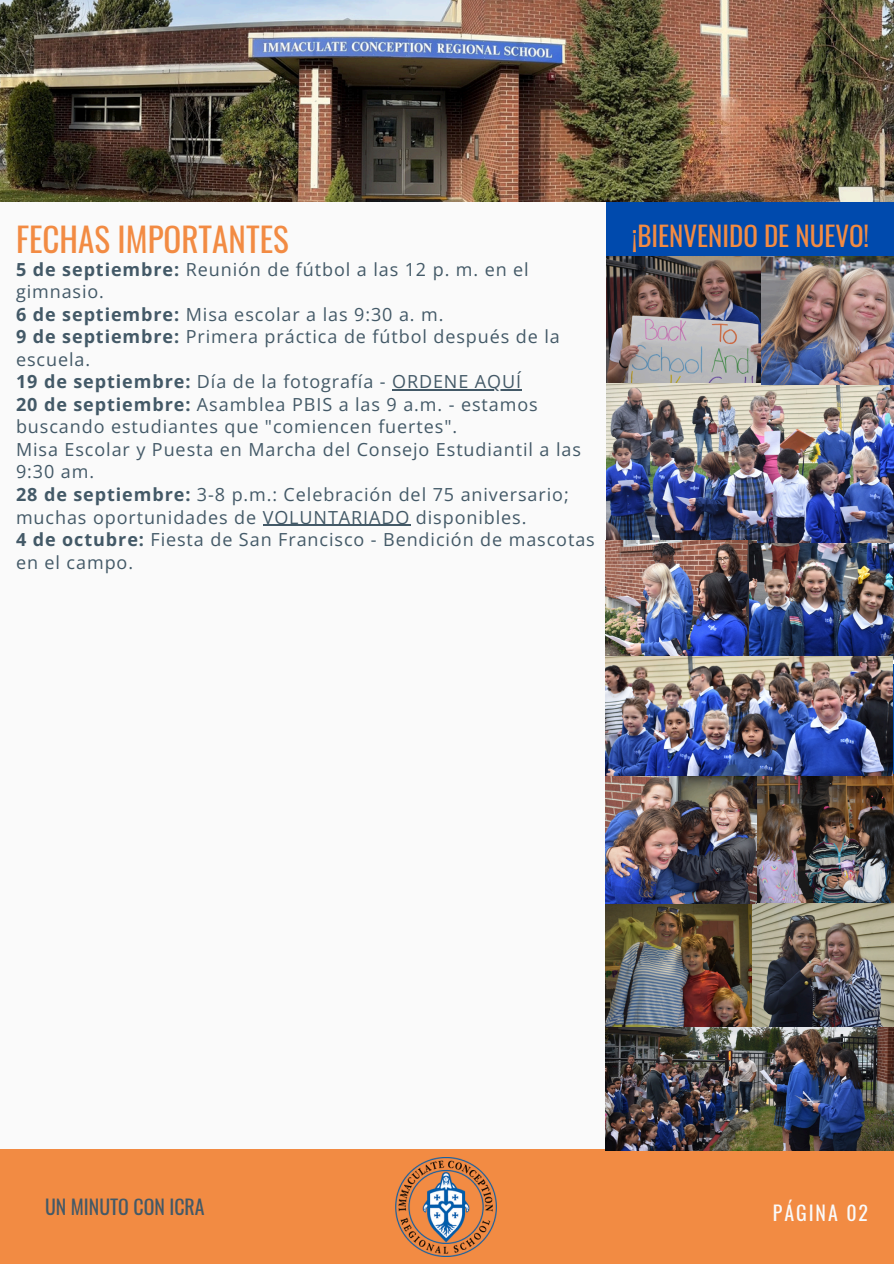
<style>
.page{position:relative;width:894px;height:1264px;background:#fff}
.page>*{position:absolute;margin:0;border:0;box-sizing:border-box;transform-origin:0 0}
.t1{font:33.15px "Oswald";color:#f28b43}
.t2{font:27px "Oswald";color:#f28b43}
.t3{font:19.8px "Oswald";color:#435967}
.t4{font:19.8px "Oswald";letter-spacing:.1em;color:#fafafa}
.t5{font:18px/22.5px "Open Sans";letter-spacing:.05em;color:#435967}
.s1{font-weight:700}
</style>
<div class="page">
<div style="left:0;top:0;width:893px;height:1263px;background:#fafafa"></div>
<div style="left:0;top:1148px;width:893px;height:115px;background:#f28b43"></div>
<img style="left:396px;top:1157px;width:100px;height:99px">
<div style="left:606px;top:188px;width:287px;height:960px;background:#004aad"></div>
<img style="left:0;top:0;width:893px;height:202px">
<img style="left:606px;top:256px;width:155px;height:128px">
<img style="left:606px;top:384px;width:287px;height:159px">
<img style="left:761px;top:256px;width:132px;height:128px">
<img style="left:605px;top:1026px;width:288px;height:123px">
<img style="left:756px;top:774px;width:137px;height:129px">
<img style="left:605px;top:540px;width:151px;height:117px">
<img style="left:749px;top:543px;width:144px;height:120px">
<img style="left:605px;top:903px;width:147px;height:123px">
<img style="left:752px;top:903px;width:141px;height:123px">
<img style="left:605px;top:775px;width:151px;height:128px">
<img style="left:605px;top:657px;width:287px;height:118px">
<hr style="left:392px;top:389px;width:130px;height:2px;background:#435967">
<hr style="left:263px;top:524px;width:147px;height:2px;background:#435967">
<p class="t1" style="left:16px;top:213px;width:274px">FECHAS IMPORTANTES</p>
<p class="t5" style="left:16px;top:258px;width:514px"><span class="s1">5 de septiembre:</span> Reunión de fútbol a las 12 p. m. en el gimnasio.</p>
<p class="t5" style="left:16px;top:303px;width:429px"><span class="s1">6 de septiembre:</span> Misa escolar a las 9:30 a. m.</p>
<p class="t5" style="left:16px;top:325px;width:545px"><span class="s1">9 de septiembre:</span> Primera práctica de fútbol después de la escuela.</p>
<p class="t5" style="left:16px;top:370px;width:506px"><span class="s1">19 de septiembre:</span> Día de la fotografía - ORDENE AQUÍ</p>
<p class="t5" style="left:16px;top:393px;width:523px"><span class="s1">20 de septiembre:</span> Asamblea PBIS a las 9 a.m. - estamos</p>
<p class="t5" style="left:16px;top:415px;width:566px">buscando estudiantes que "comiencen fuertes".<br>Misa Escolar y Puesta en Marcha del Consejo Estudiantil a las<br>9:30 am.</p>
<p class="t5" style="left:16px;top:483px;width:554px"><span class="s1">28 de septiembre:</span> 3-8 p.m.: Celebración del 75 aniversario; muchas oportunidades de VOLUNTARIADO disponibles.</p>
<p class="t5" style="left:16px;top:528px;width:580px"><span class="s1">4 de octubre:</span> Fiesta de San Francisco - Bendición de mascotas en el campo.</p>
<h3 class="t2" style="left:631px;top:215px;width:239px">¡BIENVENIDO DE NUEVO!</h3>
<h2 class="t3" style="left:45px;top:1191px;width:161px">UN MINUTO CON ICRA</h2>
<h3 class="t4" style="left:772px;top:1197px;width:97px">PÁGINA 02</h3>
</div>
